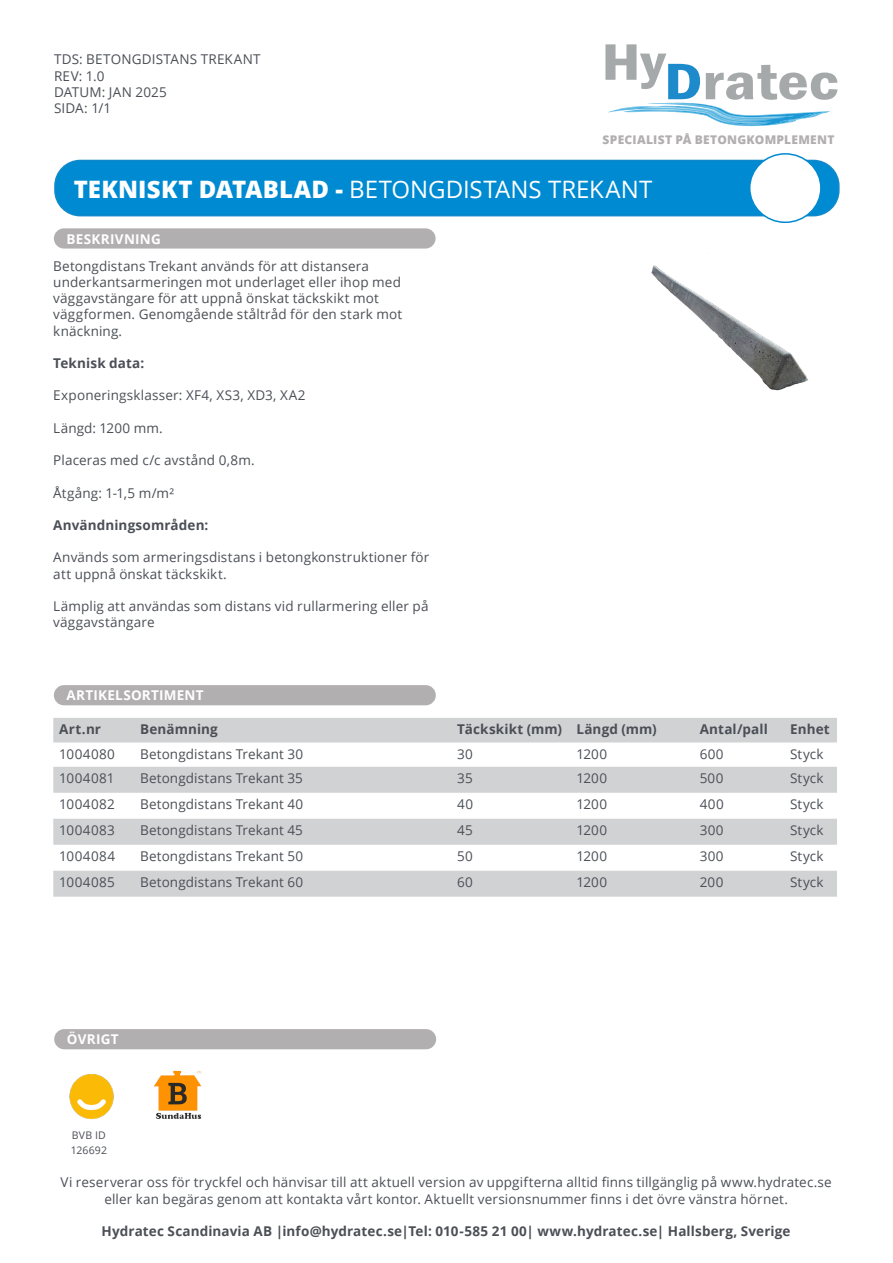
<style>
.page{position:relative;width:893px;height:1263px;background:#fff}
.page>*{position:absolute;margin:0;border:0;box-sizing:border-box;transform-origin:0 0}
.TDS_bold{font:24px "Open Sans";color:#fff}
.Text{font:13.5px/16.2px "Open Sans";letter-spacing:.01em;color:#4b4f56}
.Text-2{font:700 13.5px "Open Sans";letter-spacing:.01em;color:#4b4f56}
.Text-3{font:13.5px "Open Sans";letter-spacing:.03em;color:#4b4f56}
.Under_rubrik{font:700 13.5px "Open Sans";letter-spacing:.02em;color:#fff}
.Text-4{font:13.5px "Open Sans";letter-spacing:.035em;color:#4b4f56}
.Text-5{font:800 12px "Open Sans";letter-spacing:.02em;color:#b2afb0}
.Text-6{font:10.5px "Open Sans";letter-spacing:.015em;color:#4b4f56}
.s1{font-weight:800}
</style>
<div class="page">
<div style="left:55px;top:160px;width:784px;height:56px;background:#008ad1;border-radius:25px"></div>
<div style="left:54px;top:160px;width:786px;height:56px;border:2px solid #1289ca;border-radius:25px"></div>
<div style="left:750px;top:154px;width:71px;height:68px;background:#fff;border-radius:50%"></div>
<div style="left:749px;top:153px;width:73px;height:70px;border:2px solid #008ad1;border-radius:50%"></div>
<div style="left:54px;top:228px;width:382px;height:21px;background:#b2afb0;border-radius:10px"></div>
<svg style="left:605px;top:44px;width:232px;height:82px"></svg>
<div style="left:54px;top:1029px;width:382px;height:20px;background:#b2afb0;border-radius:10px"></div>
<div style="left:54px;top:685px;width:382px;height:20px;background:#b2afb0;border-radius:10px"></div>
<svg style="left:53px;top:718px;width:784px;height:179px;fill:#d1d2d4"></svg>
<img style="left:69px;top:1074px;width:45px;height:45px">
<img style="left:154px;top:1070px;width:48px;height:49px">
<img style="left:651px;top:223px;width:158px;height:168px">
<p class="Text" style="left:54px;top:51px;width:208px">TDS: BETONGDISTANS TREKANT</p>
<p class="Text" style="left:54px;top:67px;width:52px">REV: 1.0</p>
<p class="Text" style="left:54px;top:83px;width:114px">DATUM: JAN 2025</p>
<p class="Text" style="left:54px;top:100px;width:59px">SIDA: 1/1</p>
<p class="Text-5" style="left:603px;top:131px;width:233px">SPECIALIST PÅ BETONGKOMPLEMENT</p>
<p class="TDS_bold" style="left:74px;top:173px;width:580px"><span class="s1">TEKNISKT DATABLAD -</span> BETONGDISTANS TREKANT</p>
<p class="Under_rubrik" style="left:67px;top:229px;width:96px">BESKRIVNING</p>
<p class="Text" style="left:53px;top:257px;width:350px">Betongdistans Trekant används för att distansera underkantsarmeringen mot underlaget eller ihop med väggavstängare för att uppnå önskat täckskikt mot väggformen. Genomgående ståltråd för den stark mot knäckning.</p>
<p class="Text-2" style="left:53px;top:354px;width:93px">Teknisk data:</p>
<p class="Text" style="left:53px;top:387px;width:254px">Exponeringsklasser: XF4, XS3, XD3, XA2</p>
<p class="Text" style="left:53px;top:419px;width:111px">Längd: 1200 mm.</p>
<p class="Text" style="left:53px;top:452px;width:203px">Placeras med c/c avstånd 0,8m.</p>
<p class="Text" style="left:53px;top:484px;width:122px">Åtgång: 1-1,5 m/m²</p>
<p class="Text-2" style="left:53px;top:516px;width:157px">Användningsområden:</p>
<p class="Text" style="left:53px;top:549px;width:377px">Används som armeringsdistans i betongkonstruktioner för att uppnå önskat täckskikt.</p>
<p class="Text" style="left:53px;top:598px;width:377px">Lämplig att användas som distans vid rullarmering eller på väggavstängare</p>
<p class="Under_rubrik" style="left:67px;top:686px;width:138px">ARTIKELSORTIMENT</p>
<p class="Text-2" style="left:59px;top:720px;width:43px">Art.nr</p>
<p class="Text-2" style="left:140px;top:720px;width:79px">Benämning</p>
<p class="Text-2" style="left:457px;top:720px;width:106px">Täckskikt (mm)</p>
<p class="Text-2" style="left:576px;top:720px;width:82px">Längd (mm)</p>
<p class="Text-2" style="left:700px;top:720px;width:70px">Antal/pall</p>
<p class="Text-2" style="left:790px;top:720px;width:41px">Enhet</p>
<p class="Text-3" style="left:59px;top:745px;width:57px">1004080</p>
<p class="Text" style="left:140px;top:745px;width:165px">Betongdistans Trekant 30</p>
<p class="Text" style="left:457px;top:745px;width:17px">30</p>
<p class="Text" style="left:576px;top:745px;width:32px">1200</p>
<p class="Text" style="left:700px;top:745px;width:25px">600</p>
<p class="Text" style="left:790px;top:745px;width:35px">Styck</p>
<p class="Text-3" style="left:59px;top:769px;width:57px">1004081</p>
<p class="Text" style="left:140px;top:770px;width:164px">Betongdistans Trekant 35</p>
<p class="Text" style="left:457px;top:770px;width:17px">35</p>
<p class="Text" style="left:576px;top:770px;width:32px">1200</p>
<p class="Text" style="left:700px;top:770px;width:25px">500</p>
<p class="Text" style="left:790px;top:770px;width:35px">Styck</p>
<p class="Text-3" style="left:59px;top:795px;width:57px">1004082</p>
<p class="Text" style="left:140px;top:796px;width:165px">Betongdistans Trekant 40</p>
<p class="Text" style="left:457px;top:796px;width:17px">40</p>
<p class="Text" style="left:576px;top:796px;width:32px">1200</p>
<p class="Text" style="left:700px;top:796px;width:26px">400</p>
<p class="Text" style="left:790px;top:796px;width:35px">Styck</p>
<p class="Text-3" style="left:59px;top:821px;width:57px">1004083</p>
<p class="Text" style="left:140px;top:822px;width:164px">Betongdistans Trekant 45</p>
<p class="Text" style="left:457px;top:822px;width:17px">45</p>
<p class="Text" style="left:576px;top:822px;width:32px">1200</p>
<p class="Text" style="left:700px;top:822px;width:25px">300</p>
<p class="Text" style="left:790px;top:822px;width:35px">Styck</p>
<p class="Text-4" style="left:59px;top:847px;width:57px">1004084</p>
<p class="Text" style="left:140px;top:848px;width:165px">Betongdistans Trekant 50</p>
<p class="Text" style="left:457px;top:848px;width:17px">50</p>
<p class="Text" style="left:576px;top:848px;width:32px">1200</p>
<p class="Text" style="left:700px;top:848px;width:25px">300</p>
<p class="Text" style="left:790px;top:848px;width:35px">Styck</p>
<p class="Text-3" style="left:59px;top:873px;width:57px">1004085</p>
<p class="Text" style="left:140px;top:874px;width:165px">Betongdistans Trekant 60</p>
<p class="Text" style="left:457px;top:874px;width:17px">60</p>
<p class="Text" style="left:576px;top:874px;width:32px">1200</p>
<p class="Text" style="left:700px;top:874px;width:25px">200</p>
<p class="Text" style="left:790px;top:874px;width:35px">Styck</p>
<p class="Under_rubrik" style="left:67px;top:1030px;width:53px">ÖVRIGT</p>
<p class="Text-6" style="left:72px;top:1128px;width:36px">BVB ID</p>
<p class="Text-6" style="left:71px;top:1143px;width:38px">126692</p>
<p class="Text" style="left:61px;top:1174px;width:773px;text-align:center">Vi reserverar oss för tryckfel och hänvisar till att aktuell version av uppgifterna alltid finns tillgänglig på www.hydratec.se eller kan begäras genom att kontakta vårt kontor. Aktuellt versionsnummer finns i det övre vänstra hörnet.</p>
<p class="Text-2" style="left:102px;top:1221px;width:690px">Hydratec Scandinavia AB |info@hydratec.se|Tel: 010-585 21 00| www.hydratec.se| Hallsberg, Sverige</p>
</div>
